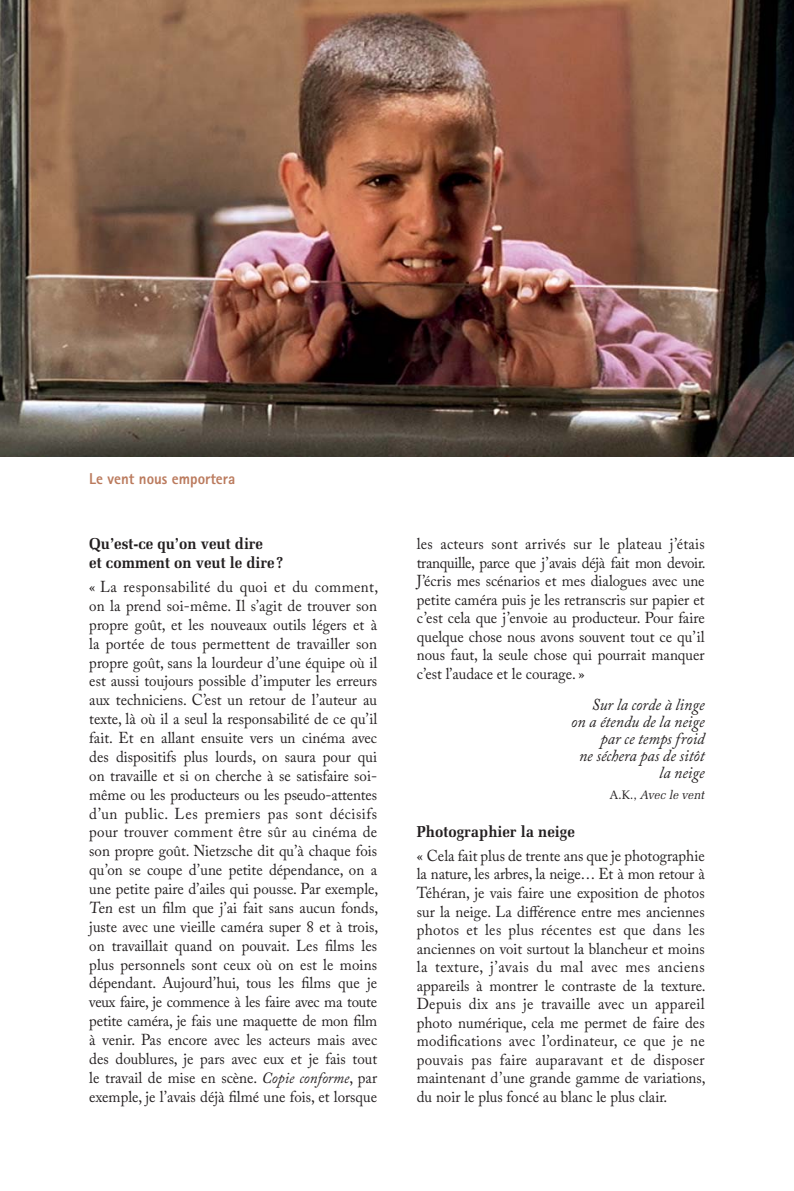
<style>
.page{position:relative;width:794px;height:1191px;background:#fff}
.page>*{position:absolute;margin:0;border:0;box-sizing:border-box;transform-origin:0 0}
.t1{font:italic 16.62px/16.8px "Adobe Caslon Pro";color:#231f20;text-align:right;scale:.95 1}
.t2{font:15.75px/18.9px "Adobe Caslon Pro";color:#231f20;text-align:justify;scale:.95 1}
.t3{font:700 15.75px/18.9px "Melior LT Std";color:#231f20;scale:.95 1}
.t4{font:800 15.75px "Rotis Sans Serif";color:#bb7b5e;scale:.95 1}
.t5{font:italic 12.25px "Melior LT Std";color:#231f20;scale:.95 1}
.s1{font-style:italic}
.s2{font-style:normal}
</style>
<div class="page">
<img style="left:0;top:0;width:794px;height:456px">
<p class="t4" style="left:89px;top:473px;width:155px">Le vent nous emportera</p>
<p class="t3" style="left:89px;top:535px;width:206px">Qu’est-ce qu’on veut dire<br>et comment on veut le dire ?</p>
<p class="t2" style="left:89px;top:579px;width:305px">« La responsabilité du quoi et du comment, on la prend soi-même. Il s’agit de trouver son propre goût, et les nouveaux outils légers et à la portée de tous permettent de travailler son propre goût, sans la lourdeur d’une équipe où il est aussi toujours possible d’imputer les erreurs aux techniciens. C’est un retour de l’auteur au texte, là où il a seul la responsabilité de ce qu’il fait. Et en allant ensuite vers un cinéma avec des dispositifs plus lourds, on saura pour qui on travaille et si on cherche à se satisfaire soi&shy;même ou les producteurs ou les pseudo-attentes d’un public. Les premiers pas sont décisifs pour trouver comment être sûr au cinéma de son propre goût. Nietzsche dit qu’à chaque fois qu’on se coupe d’une petite dépendance, on a une petite paire d’ailes qui pousse. Par exemple, Ten est un film que j’ai fait sans aucun fonds, juste avec une vieille caméra super 8 et à trois, on travaillait quand on pouvait. Les films les plus personnels sont ceux où on est le moins dépendant. Aujourd’hui, tous les films que je veux faire, je commence à les faire avec ma toute petite caméra, je fais une maquette de mon film à venir. Pas encore avec les acteurs mais avec des doublures, je pars avec eux et je fais tout le travail de mise en scène. <span class="s1">Copie conforme</span>, par exemple, je l’avais déjà filmé une fois, et lorsque</p>
<p class="t2" style="left:417px;top:536px;width:305px">les acteurs sont arrivés sur le plateau j’étais tranquille, parce que j’avais déjà fait mon devoir.<br>J’écris mes scénarios et mes dialogues avec une petite caméra puis je les retranscris sur papier et c’est cela que j’envoie au producteur. Pour faire quelque chose nous avons souvent tout ce qu’il nous faut, la seule chose qui pourrait manquer c’est l’audace et le courage. »</p>
<p class="t1" style="left:571px;top:698px;width:142px">Sur la corde à linge<br>on a étendu de la neige par ce temps froid<br>ne séchera pas de sitôt la neige</p>
<p class="t5" style="left:609px;top:787px;width:102px"><span class="s2">A.K.,</span> Avec le vent</p>
<p class="t3" style="left:417px;top:823px;width:168px">Photographier la neige</p>
<p class="t2" style="left:417px;top:848px;width:305px">« Cela fait plus de trente ans que je photographie la nature, les arbres, la neige… Et à mon retour à Téhéran, je vais faire une exposition de photos sur la neige. La différence entre mes anciennes photos et les plus récentes est que dans les anciennes on voit surtout la blancheur et moins la texture, j’avais du mal avec mes anciens appareils à montrer le contraste de la texture.<br>Depuis dix ans je travaille avec un appareil photo numérique, cela me permet de faire des modifications avec l’ordinateur, ce que je ne pouvais pas faire auparavant et de disposer maintenant d’une grande gamme de variations, du noir le plus foncé au blanc le plus clair.</p>
</div>
